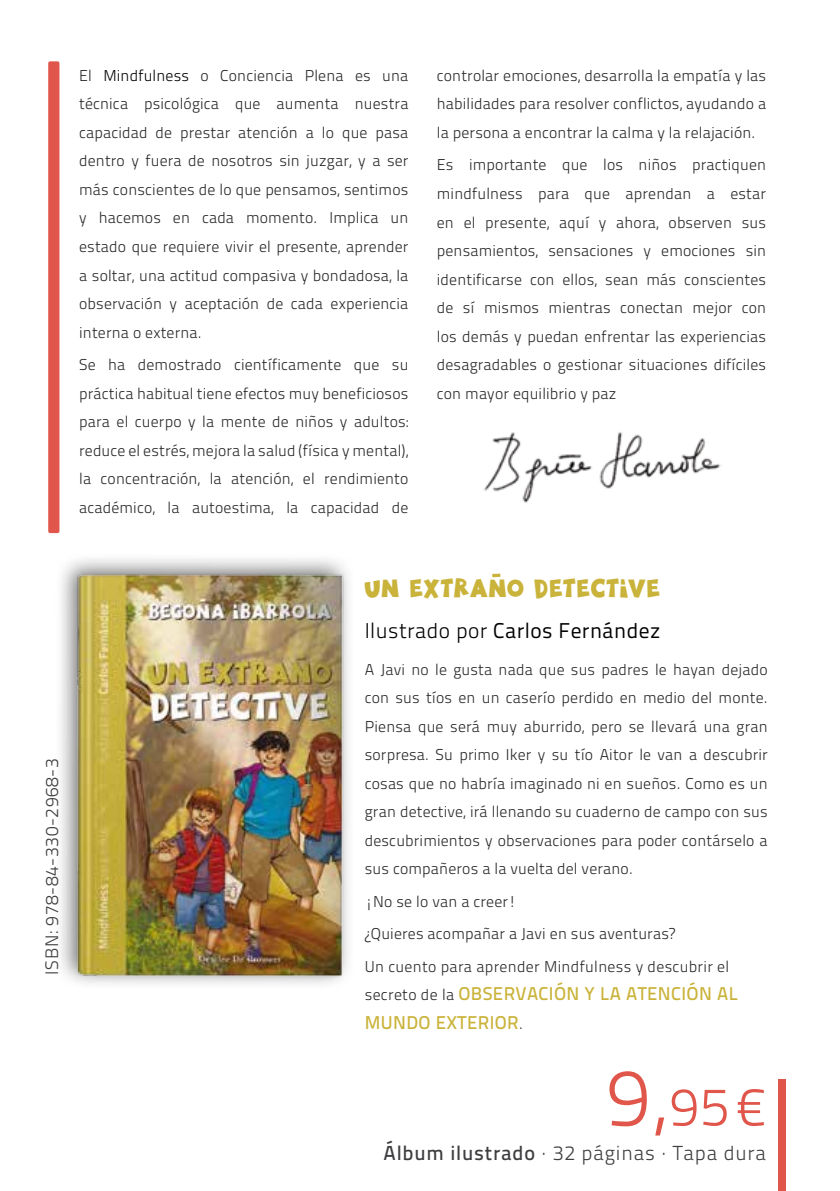
<style>
.page{position:relative;width:840px;height:1191px;background:#fff}
.page>*{position:absolute;margin:0;border:0;box-sizing:border-box;transform-origin:0 0}
.t1{font:54px "Titillium Text 25 L 250 wt";color:#e0564a}
.t2{font:28.4px "Munstar";letter-spacing:.01em;color:#cab33a}
.t3{font:21.4px "Titillium Text 25 L 400 wt";letter-spacing:.02em;color:#000}
.t4{font:20.2px "Titillium Text 25 L 250 wt";letter-spacing:.04em;color:#3e3d40}
.t5{font:18.6px/28.4px "Titillium Text 25 L 600 wt";letter-spacing:.02em;color:#cab33a}
.t6{font:18px "Titillium Text 25 L 250 wt";letter-spacing:.04em;color:#3e3d40}
.t7{font:15.6px/28.4px "Titillium Text 25 L 250 wt";letter-spacing:.01em;color:#282829;text-align:justify}
.s1{color:#000}
.s2{font-family:"Titillium Text 25 L 250 wt"}
.s3{font-family:"Titillium Text 25 L 250 wt";font-size:15.6px;color:#282829}
.s4{font-size:81px}
.s5{font-family:"Titillium Text 25 L 600 wt"}
</style>
<div class="page">
<img style="left:60px;top:559px;width:289px;height:425px">
<svg style="left:492px;top:573px;width:8px;height:4px"></svg>
<div style="left:778px;top:1079px;width:7px;height:112px;background:#e0564a"></div>
<div style="left:48px;top:61px;width:11px;height:472px;background:#e0564a;border-radius:2px"></div>
<img style="left:484px;top:432px;width:237px;height:71px">
<p class="t7" style="left:79px;top:60px;width:330px">El <span class="s1">Mindfulness</span> o Conciencia Plena es una técnica psicológica que aumenta nuestra capacidad de prestar atención a lo que pasa dentro y fuera de nosotros sin juzgar, y a ser más conscientes de lo que pensamos, sentimos y hacemos en cada momento. Implica un estado que requiere vivir el presente, aprender a soltar, una actitud compasiva y bondadosa, la observación y aceptación de cada experiencia interna o externa.</p>
<p class="t7" style="left:79px;top:349px;width:330px">Se ha demostrado científicamente que su práctica habitual tiene efectos muy beneficiosos para el cuerpo y la mente de niños y adultos: reduce el estrés, mejora la salud (física y mental), la concentración, la atención, el rendimiento académico, la autoestima, la capacidad de</p>
<p class="t7" style="left:436px;top:60px;width:330px">controlar emociones, desarrolla la empatía y las habilidades para resolver conflictos, ayudando a la persona a encontrar la calma y la relajación.</p>
<p class="t7" style="left:436px;top:150px;width:330px">Es importante que los niños practiquen mindfulness para que aprendan a estar en el presente, aquí y ahora, observen sus pensamientos, sensaciones y emociones sin identificarse con ellos, sean más conscientes de sí mismos mientras conectan mejor con los demás y puedan enfrentar las experiencias desagradables o gestionar situaciones difíciles con mayor equilibrio y paz</p>
<p class="t6" style="left:39px;top:974px;width:218px;rotate:-90deg">ISBN: 978-84-330-2968-3</p>
<h2 class="t2" style="left:364px;top:573px;width:297px">UN EXTRANO DETECTIVE</h2>
<h3 class="t3" style="left:364px;top:615px;width:297px"><span class="s2">Ilustrado por</span> Carlos Fernández</h3>
<p class="t7" style="left:364px;top:654px;width:404px">A Javi no le gusta nada que sus padres le hayan dejado con sus tíos en un caserío perdido en medio del monte.<br>Piensa que será muy aburrido, pero se llevará una gran sorpresa. Su primo Iker y su tío Aitor le van a descubrir cosas que no habría imaginado ni en sueños. Como es un gran detective, irá llenando su cuaderno de campo con sus descubrimientos y observaciones para poder contárselo a sus compañeros a la vuelta del verano.</p>
<p class="t7" style="left:364px;top:884px;width:366px;line-height:32.6px;text-align:left">¡No se lo van a creer!<br>¿Quieres acompañar a Javi en sus aventuras?<br>Un cuento para aprender Mindfulness y descubrir el</p>
<p class="t5" style="left:364px;top:978px;width:374px"><span class="s3">secreto de la</span> OBSERVACIÓN Y LA ATENCIÓN AL<br>MUNDO EXTERIOR<span class="s3">.</span></p>
<h1 class="t1" style="left:606px;top:1067px;width:161px"><span class="s4">9,</span>95€</h1>
<p class="t4" style="left:383px;top:1138px;width:384px"><span class="s5">Álbum ilustrado</span> · 32 páginas · Tapa dura</p>
</div>
